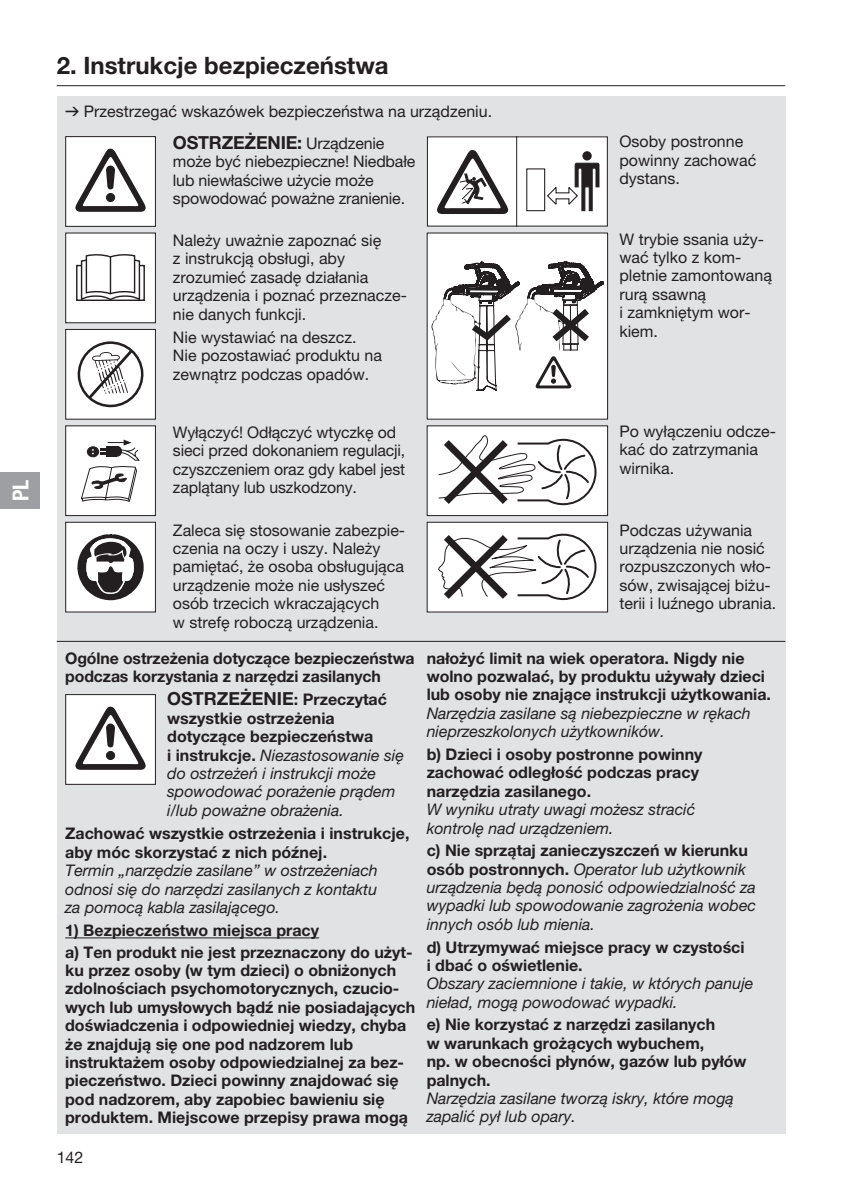
<style>
.page{position:relative;width:842px;height:1191px;background:#fff}
.page>*{position:absolute;margin:0;border:0;box-sizing:border-box;transform-origin:0 0}
.t1{font:700 24px "GARDENA Pro";color:#231f20}
.t2{font:22px "GARDENA Pro Bo Cond";color:#fff}
.t3{font:700 18px "GARDENA Pro";letter-spacing:-.005em;color:#231f20}
.t4{font:700 16px/18.4px "GARDENA Pro";color:#231f20}
.t5{font:16px/18.4px "GARDENA Pro";color:#231f20}
.t6{font:italic 16px/18.4px "GARDENA Pro";color:#231f20}
.s1{font-family:"Formdruck"}
.s2{font-weight:400;font-size:16px}
.s3{font-size:16px}
.s4{font-weight:700;font-style:normal}
</style>
<div class="page">
<hr style="left:57px;top:85px;width:728px;height:1px;background:#231f20">
<div style="left:57px;top:96px;width:728px;height:1038px;background:#e1e2e4"></div>
<hr style="left:57px;top:641px;width:728px;height:1px;background:#231f20">
<hr style="left:65px;top:937px;width:254px;height:1px;background:#231f20">
<div style="left:66px;top:694px;width:89px;height:90px;background:#fff"></div>
<svg style="left:75px;top:706px;width:71px;height:64px"></svg>
<div style="left:65px;top:694px;width:91px;height:91px;border:1px solid #231f20"></div>
<div style="left:66px;top:137px;width:89px;height:89px;background:#fff"></div>
<svg style="left:75px;top:149px;width:71px;height:63px"></svg>
<div style="left:65px;top:136px;width:91px;height:91px;border:1px solid #231f20"></div>
<div style="left:66px;top:233px;width:89px;height:90px;background:#fff"></div>
<div style="left:76px;top:265px;width:69px;height:36px;background:#fff;border:1px solid #231f20"></div>
<svg style="left:80px;top:254px;width:61px;height:47px"></svg>
<hr style="left:110px;top:257px;width:1px;height:36px;background:#231f20">
<div style="left:65px;top:232px;width:91px;height:91px;border:1px solid #231f20"></div>
<div style="left:66px;top:329px;width:89px;height:90px;background:#fff"></div>
<svg style="left:78px;top:341px;width:65px;height:66px"></svg>
<div style="left:65px;top:329px;width:91px;height:91px;border:1px solid #231f20"></div>
<div style="left:66px;top:426px;width:89px;height:89px;background:#fff"></div>
<svg style="left:81px;top:440px;width:59px;height:62px"></svg>
<div style="left:65px;top:425px;width:91px;height:91px;border:1px solid #231f20"></div>
<div style="left:66px;top:522px;width:89px;height:90px;background:#fff"></div>
<svg style="left:77px;top:534px;width:67px;height:66px"></svg>
<div style="left:65px;top:522px;width:91px;height:90px;border:1px solid #231f20"></div>
<div style="left:427px;top:137px;width:180px;height:89px;background:#fff"></div>
<div style="left:427px;top:136px;width:181px;height:91px;border:1px solid #231f20"></div>
<hr style="left:516px;top:136px;width:1px;height:91px;background:#231f20">
<svg style="left:437px;top:150px;width:72px;height:64px"></svg>
<div style="left:582px;top:151px;width:10px;height:9px;background:#231f20;border-radius:50%"></div>
<svg style="left:547px;top:163px;width:52px;height:48px"></svg>
<div style="left:526px;top:168px;width:19px;height:43px;border:1px solid #231f20"></div>
<div style="left:427px;top:233px;width:181px;height:186px;background:#fff"></div>
<svg style="left:431px;top:261px;width:172px;height:130px"></svg>
<div style="left:427px;top:426px;width:181px;height:89px;background:#fff"></div>
<svg style="left:438px;top:435px;width:158px;height:71px"></svg>
<div style="left:427px;top:425px;width:181px;height:91px;border:1px solid #231f20"></div>
<div style="left:427px;top:522px;width:181px;height:90px;background:#fff"></div>
<svg style="left:438px;top:533px;width:158px;height:67px"></svg>
<div style="left:427px;top:522px;width:181px;height:90px;border:1px solid #231f20"></div>
<div style="left:0;top:472px;width:40px;height:37px;background:#9d9fa2"></div>
<h2 class="t2" style="left:7px;top:501px;width:23px;rotate:-90deg">PL</h2>
<h1 class="t1" style="left:57px;top:50px;width:333px">2. Instrukcje bezpieczeństwa</h1>
<p class="t5" style="left:65px;top:102px;width:428px"><span class="s1">v</span> Przestrzegać wskazówek bezpieczeństwa na urządzeniu.</p>
<p class="t3" style="left:173px;top:131px;width:213px">OSTRZEŻENIE: <span class="s2">Urządzenie</span></p>
<p class="t5" style="left:173px;top:152px;width:244px">może być niebezpieczne! Niedbałe lub niewłaściwe użycie może spowodować poważne zranienie.</p>
<p class="t5" style="left:173px;top:231px;width:235px">Należy uważnie zapoznać się<br>z instrukcją obsługi, aby zrozumieć zasadę działania urządzenia i poznać przeznacze&shy;nie danych funkcji.</p>
<p class="t5" style="left:173px;top:328px;width:211px">Nie wystawiać na deszcz.<br>Nie pozostawiać produktu na zewnątrz podczas opadów.</p>
<p class="t5" style="left:173px;top:423px;width:234px">Wyłączyć! Odłączyć wtyczkę od sieci przed dokonaniem regulacji, czyszczeniem oraz gdy kabel jest zaplątany lub uszkodzony.</p>
<p class="t5" style="left:173px;top:520px;width:234px">Zaleca się stosowanie zabezpie&shy;czenia na oczy i uszy. Należy pamiętać, że osoba obsługująca urządzenie może nie usłyszeć osób trzecich wkraczających<br>w strefę roboczą urządzenia.</p>
<p class="t5" style="left:619px;top:132px;width:138px">Osoby postronne powinny zachować dystans.</p>
<p class="t5" style="left:619px;top:229px;width:154px">W trybie ssania uży&shy;wać tylko z kom&shy;pletnie zamontowaną rurą ssawną<br>i zamkniętym wor&shy;kiem.</p>
<p class="t5" style="left:619px;top:422px;width:158px">Po wyłączeniu odcze&shy;kać do zatrzymania wirnika.</p>
<p class="t5" style="left:619px;top:520px;width:158px">Podczas używania urządzenia nie nosić rozpuszczonych wło&shy;sów, zwisającej biżu&shy;terii i luźnego ubrania.</p>
<p class="t4" style="left:65px;top:648px;width:351px">Ogólne ostrzeżenia dotyczące bezpieczeństwa podczas korzystania z narzędzi zasilanych</p>
<p class="t3" style="left:167px;top:688px;width:221px">OSTRZEŻENIE<span class="s3">: Przeczytać</span></p>
<p class="t6" style="left:167px;top:708px;width:238px"><span class="s4">wszystkie ostrzeżenia dotyczące bezpieczeństwa<br>i instrukcje.</span> Niezastosowanie się do ostrzeżeń i instrukcji może spowodować porażenie prądem i/lub poważne obrażenia.</p>
<p class="t4" style="left:65px;top:824px;width:346px">Zachować wszystkie ostrzeżenia i instrukcje, aby móc skorzystać z nich późnej.</p>
<p class="t6" style="left:65px;top:861px;width:314px;text-align:justify">Termin „narzędzie zasilane” w ostrzeżeniach odnosi się do narzędzi zasilanych z kontaktu za pomocą kabla zasilającego.</p>
<p class="t4" style="left:65px;top:919px;width:349px;line-height:21.2px">1) Bezpieczeństwo miejsca pracy<br>a) Ten produkt nie jest przeznaczony do użyt-</p>
<p class="t4" style="left:65px;top:960px;width:352px">ku przez osoby (w tym dzieci) o obniżonych zdolnościach psychomotorycznych, czucio&shy;wych lub umysłowych bądź nie posiadających doświadczenia i odpowiedniej wiedzy, chyba że znajdują się one pod nadzorem lub instruktażem osoby odpowiedzialnej za bez&shy;pieczeństwo. Dzieci powinny znajdować się pod nadzorem, aby zapobiec bawieniu się produktem. Miejscowe przepisy prawa mogą</p>
<p class="t5" style="left:57px;top:1147px;width:28px">142</p>
<p class="t4" style="left:427px;top:648px;width:346px">nałożyć limit na wiek operatora. Nigdy nie wolno pozwalać, by produktu używały dzieci lub osoby nie znające instrukcji użytkowania.</p>
<p class="t6" style="left:427px;top:703px;width:326px">Narzędzia zasilane są niebezpieczne w rękach nieprzeszkolonych użytkowników.</p>
<p class="t4" style="left:427px;top:744px;width:277px">b) Dzieci i osoby postronne powinny zachować odległość podczas pracy narzędzia zasilanego.</p>
<p class="t6" style="left:427px;top:800px;width:270px">W wyniku utraty uwagi możesz stracić kontrolę nad urządzeniem.</p>
<p class="t6" style="left:427px;top:841px;width:331px"><span class="s4">c) Nie sprzątaj zanieczyszczeń w kierunku osób postronnych.</span> Operator lub użytkownik urządzenia będą ponosić odpowiedzialność za wypadki lub spowodowanie zagrożenia wobec innych osób lub mienia.</p>
<p class="t4" style="left:427px;top:937px;width:319px">d) Utrzymywać miejsce pracy w czystości i dbać o oświetlenie.</p>
<p class="t6" style="left:427px;top:974px;width:328px">Obszary zaciemnione i takie, w których panuje nieład, mogą powodować wypadki.</p>
<p class="t4" style="left:427px;top:1015px;width:321px">e) Nie korzystać z narzędzi zasilanych<br>w warunkach grożących wybuchem,<br>np. w obecności płynów, gazów lub pyłów palnych.</p>
<p class="t6" style="left:427px;top:1088px;width:309px">Narzędzia zasilane tworzą iskry, które mogą zapalić pył lub opary.</p>
</div>
